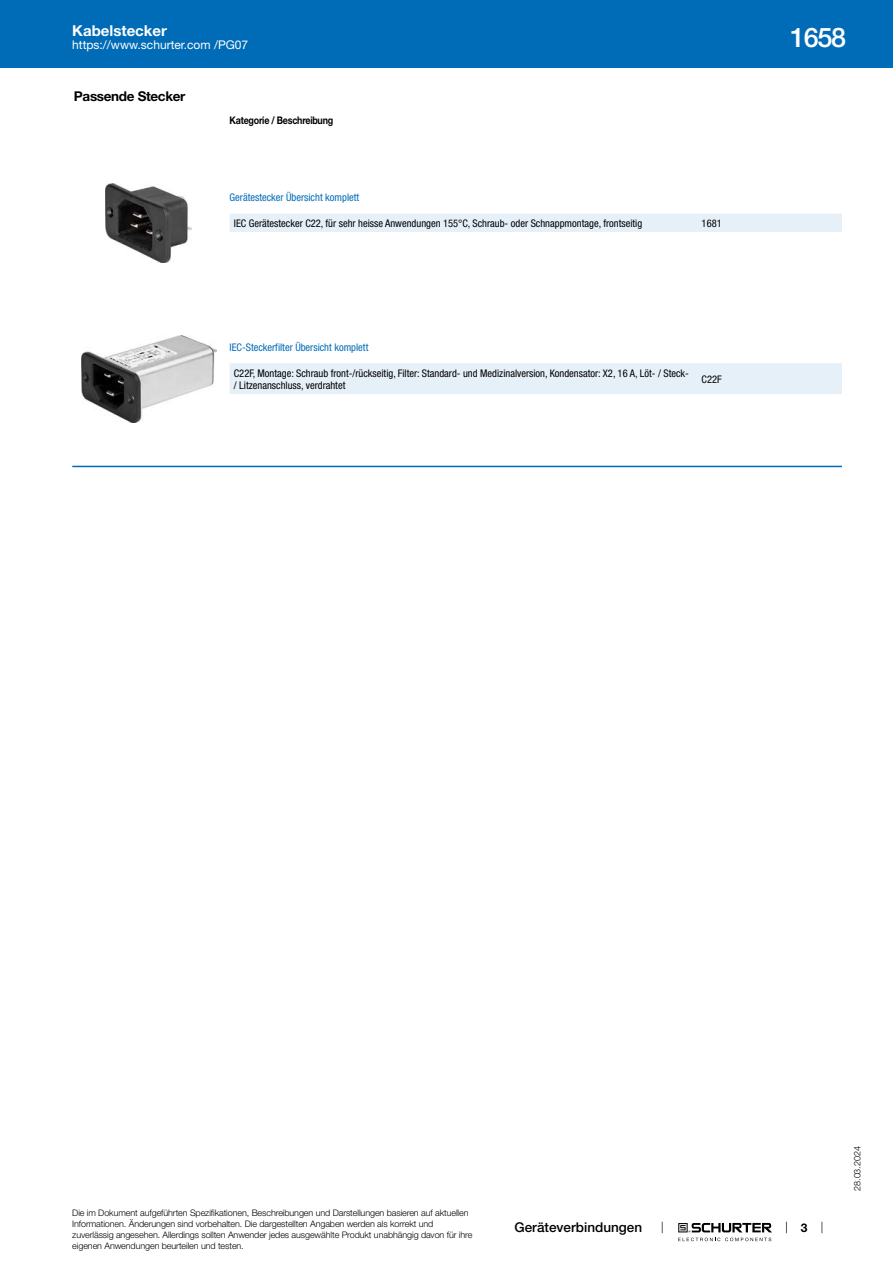
<style>
.page{position:relative;width:893px;height:1263px;background:#fff}
.page>*{position:absolute;margin:0;border:0;box-sizing:border-box;transform-origin:0 0}
.t1{font:500 27px "Helvetica Neue LT";color:#fff}
.t2{font:700 15px "Helvetica Neue LT";color:#fff}
.t3{font:500 13.5px "Helvetica Neue LT";color:#000}
.t4{font:700 13.5px "Helvetica Neue LT";letter-spacing:-.025em;color:#000}
.t5{font:12px "Helvetica Neue LT";color:#fff}
.t6{font:700 12px "Helvetica Neue LT";color:#000}
.t7{font:condensed 10.5px/12.6px "Helvetica Neue LT";color:#000}
.t8{font:condensed 10.5px "Helvetica Neue LT";color:#006bb6}
.t9{font:700 10.5px "Helvetica Neue LT";letter-spacing:-.025em;color:#000;scale:.85 1}
.t10{font:300 9px/10.8px "Helvetica Neue LT";letter-spacing:-.01em;color:#000}
</style>
<div class="page">
<svg style="left:678px;top:1223px;width:94px;height:18px"></svg>
<div style="left:0;top:0;width:893px;height:68px;background:#006bb6"></div>
<img style="left:106px;top:183px;width:86px;height:80px">
<div style="left:230px;top:214px;width:612px;height:18px;background:#e6f0f8"></div>
<img style="left:81px;top:335px;width:135px;height:87px">
<div style="left:230px;top:363px;width:612px;height:31px;background:#e6f0f8"></div>
<hr style="left:72px;top:466px;width:770px;height:1px;background:#006bb6">
<h2 class="t2" style="left:72px;top:21px;width:96px">Kabelstecker</h2>
<h3 class="t5" style="left:72px;top:38px;width:178px">https://www.schurter.com /PG07</h3>
<h3 class="t4" style="left:74px;top:88px;width:113px">Passende Stecker</h3>
<p class="t9" style="left:230px;top:114px;width:123px">Kategorie / Beschreibung</p>
<p class="t8" style="left:230px;top:191px;width:131px">Gerätestecker Übersicht komplett</p>
<p class="t7" style="left:234px;top:217px;width:410px">IEC Gerätestecker C22, für sehr heisse Anwendungen 155°C, Schraub- oder Schnappmontage, frontseitig</p>
<p class="t7" style="left:702px;top:217px;width:22px">1681</p>
<p class="t8" style="left:230px;top:341px;width:140px">IEC-Steckerfilter Übersicht komplett</p>
<p class="t7" style="left:234px;top:366px;width:457px">C22F, Montage: Schraub front-/rückseitig, Filter: Standard- und Medizinalversion, Kondensator: X2, 16 A, Löt- / Steck-/ Litzenanschluss, verdrahtet</p>
<p class="t7" style="left:702px;top:373px;width:22px">C22F</p>
<h1 class="t1" style="left:790px;top:21px;width:57px">1658</h1>
<p class="t10" style="left:72px;top:1207px;width:402px">Die im Dokument aufgeführten Spezifikationen, Beschreibungen und Darstellungen basieren auf aktuellen Informationen. Änderungen sind vorbehalten. Die dargestellten Angaben werden als korrekt und zuverlässig angesehen. Allerdings sollten Anwender jedes ausgewählte Produkt unabhängig davon für ihre eigenen Anwendungen beurteilen und testen.</p>
<h3 class="t3" style="left:515px;top:1219px;width:129px">Geräteverbindungen</h3>
<h3 class="t6" style="left:801px;top:1220px;width:8px">3</h3>
<p class="t10" style="left:852px;top:1191px;width:46px;rotate:-90deg">28.03.2024</p>
</div>
